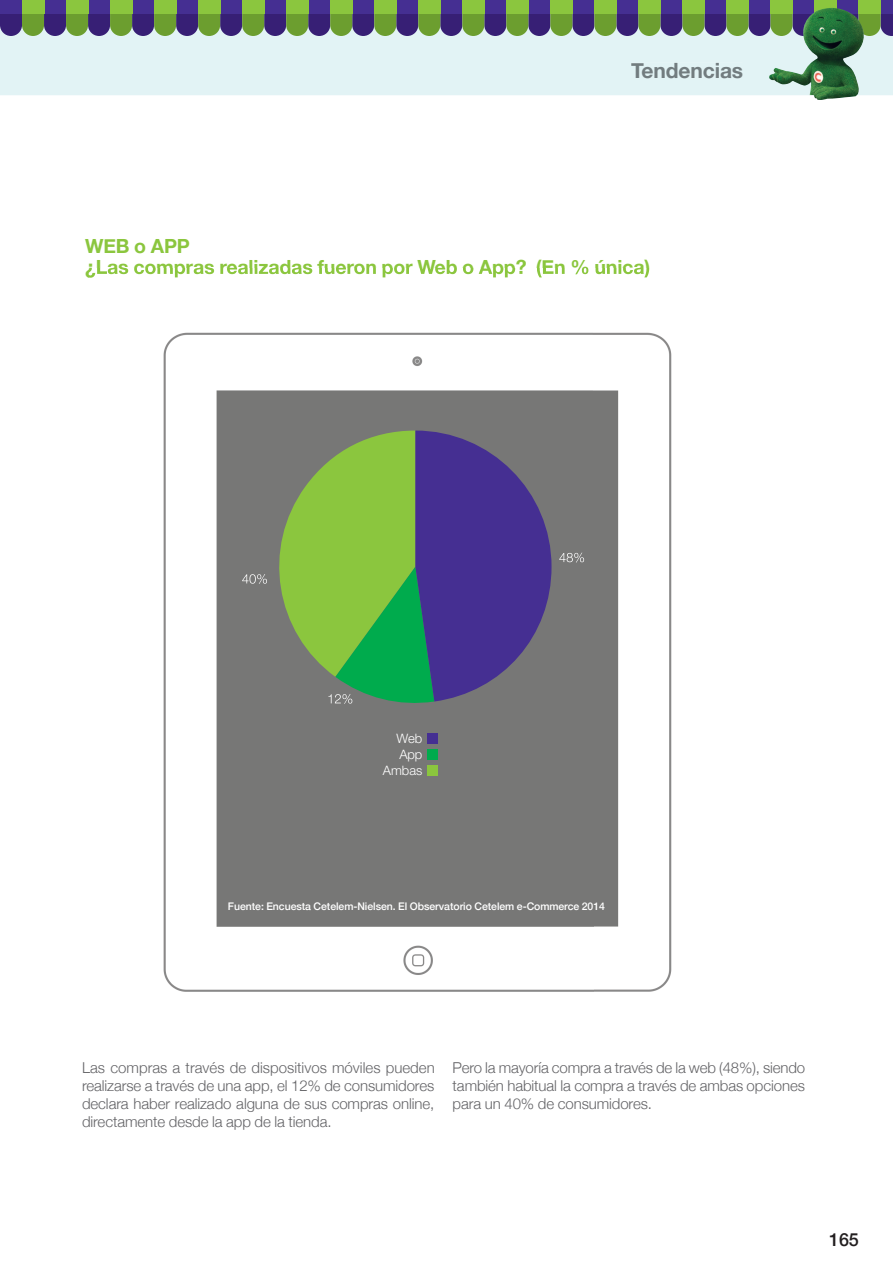
<style>
.page{position:relative;width:893px;height:1263px;background:#fff}
.page>*{position:absolute;margin:0;border:0;box-sizing:border-box;transform-origin:0 0}
.t1{font:700 21px "Helvetica Neue";letter-spacing:-.005em;color:#727c7f}
.t2{font:700 19.5px/21px "Helvetica Neue";letter-spacing:-.005em;color:#8bc63e}
.t3{font:500 18px "Helvetica Neue";color:#231f20}
.t4{font:300 15px/18px "Helvetica Neue";letter-spacing:-.005em;color:#636366;text-align:justify}
.t5{font:300 13.05px/15.9px "Helvetica Neue";color:#fff;text-align:right}
.t6{font:500 10.5px "Helvetica Neue";letter-spacing:-.005em;color:#fff}
</style>
<div class="page">
<div style="left:0;top:36px;width:893px;height:59px;background:#e2f3f5"></div>
<div style="left:704px;top:0;width:22px;height:14px;background:#452f92"></div>
<div style="left:44px;top:0;width:22px;height:14px;background:#452f92"></div>
<div style="left:0;top:0;width:22px;height:14px;background:#452f92"></div>
<div style="left:352px;top:0;width:22px;height:14px;background:#452f92"></div>
<div style="left:176px;top:0;width:22px;height:14px;background:#452f92"></div>
<div style="left:528px;top:0;width:22px;height:14px;background:#452f92"></div>
<div style="left:748px;top:0;width:22px;height:14px;background:#452f92"></div>
<div style="left:88px;top:0;width:22px;height:14px;background:#452f92"></div>
<div style="left:440px;top:0;width:22px;height:14px;background:#452f92"></div>
<div style="left:264px;top:0;width:22px;height:14px;background:#452f92"></div>
<div style="left:616px;top:0;width:22px;height:14px;background:#452f92"></div>
<div style="left:836px;top:0;width:22px;height:14px;background:#452f92"></div>
<div style="left:396px;top:0;width:22px;height:14px;background:#452f92"></div>
<div style="left:220px;top:0;width:22px;height:14px;background:#452f92"></div>
<div style="left:572px;top:0;width:22px;height:14px;background:#452f92"></div>
<div style="left:792px;top:0;width:22px;height:14px;background:#452f92"></div>
<div style="left:132px;top:0;width:22px;height:14px;background:#452f92"></div>
<div style="left:484px;top:0;width:22px;height:14px;background:#452f92"></div>
<div style="left:308px;top:0;width:22px;height:14px;background:#452f92"></div>
<div style="left:660px;top:0;width:22px;height:14px;background:#452f92"></div>
<div style="left:880px;top:0;width:13px;height:14px;background:#452f92"></div>
<svg style="left:0;top:14px;width:893px;height:22px;background:#616e64"></svg>
<div style="left:22px;top:0;width:22px;height:14px;background:#8bc63e"></div>
<div style="left:374px;top:0;width:22px;height:14px;background:#8bc63e"></div>
<div style="left:198px;top:0;width:22px;height:14px;background:#8bc63e"></div>
<div style="left:550px;top:0;width:22px;height:14px;background:#8bc63e"></div>
<div style="left:770px;top:0;width:22px;height:14px;background:#8bc63e"></div>
<div style="left:110px;top:0;width:22px;height:14px;background:#8bc63e"></div>
<div style="left:462px;top:0;width:22px;height:14px;background:#8bc63e"></div>
<div style="left:286px;top:0;width:22px;height:14px;background:#8bc63e"></div>
<div style="left:638px;top:0;width:22px;height:14px;background:#8bc63e"></div>
<div style="left:858px;top:0;width:23px;height:14px;background:#8bc63e"></div>
<div style="left:418px;top:0;width:22px;height:14px;background:#8bc63e"></div>
<div style="left:242px;top:0;width:22px;height:14px;background:#8bc63e"></div>
<div style="left:594px;top:0;width:22px;height:14px;background:#8bc63e"></div>
<div style="left:814px;top:0;width:22px;height:14px;background:#8bc63e"></div>
<div style="left:154px;top:0;width:22px;height:14px;background:#8bc63e"></div>
<div style="left:506px;top:0;width:22px;height:14px;background:#8bc63e"></div>
<div style="left:66px;top:0;width:22px;height:14px;background:#8bc63e"></div>
<div style="left:726px;top:0;width:22px;height:14px;background:#8bc63e"></div>
<div style="left:330px;top:0;width:22px;height:14px;background:#8bc63e"></div>
<div style="left:682px;top:0;width:22px;height:14px;background:#8bc63e"></div>
<div style="left:631px;top:63px;width:112px;height:15px;background:#e2f3f5"></div>
<img style="left:768px;top:8px;width:98px;height:92px">
<img style="left:163px;top:332px;width:430px;height:660px">
<img style="left:593px;top:269px;width:79px;height:723px">
<img style="left:89px;top:269px;width:560px;height:9px">
<svg style="left:559px;top:553px;width:25px;height:9px"></svg>
<div style="left:427px;top:734px;width:11px;height:10px;background:#452f92"></div>
<div style="left:427px;top:749px;width:11px;height:11px;background:#00ab4d"></div>
<div style="left:427px;top:765px;width:11px;height:11px;background:#8bc63e"></div>
<svg style="left:242px;top:431px;width:309px;height:275px;background:#62796c"></svg>
<h1 class="t1" style="left:631px;top:54px;width:114px">Tendencias</h1>
<h2 class="t2" style="left:85px;top:236px;width:567px">WEB o APP<br>¿Las compras realizadas fueron por Web o App? (En % única)</h2>
<p class="t5" style="left:383px;top:730px;width:41px">Web<br>App<br>Ambas</p>
<p class="t6" style="left:228px;top:897px;width:379px">Fuente: Encuesta Cetelem-Nielsen. El Observatorio Cetelem e-Commerce 2014</p>
<p class="t4" style="left:82px;top:1058px;width:354px">Las compras a través de dispositivos móviles pueden realizarse a través de una app, el 12% de consumidores declara haber realizado alguna de sus compras online, directamente desde la app de la tienda.</p>
<p class="t4" style="left:453px;top:1058px;width:354px">Pero la mayoría compra a través de la web (48%), siendo también habitual la compra a través de ambas opciones para un 40% de consumidores.</p>
<p class="t3" style="left:829px;top:1225px;width:31px">165</p>
</div>
